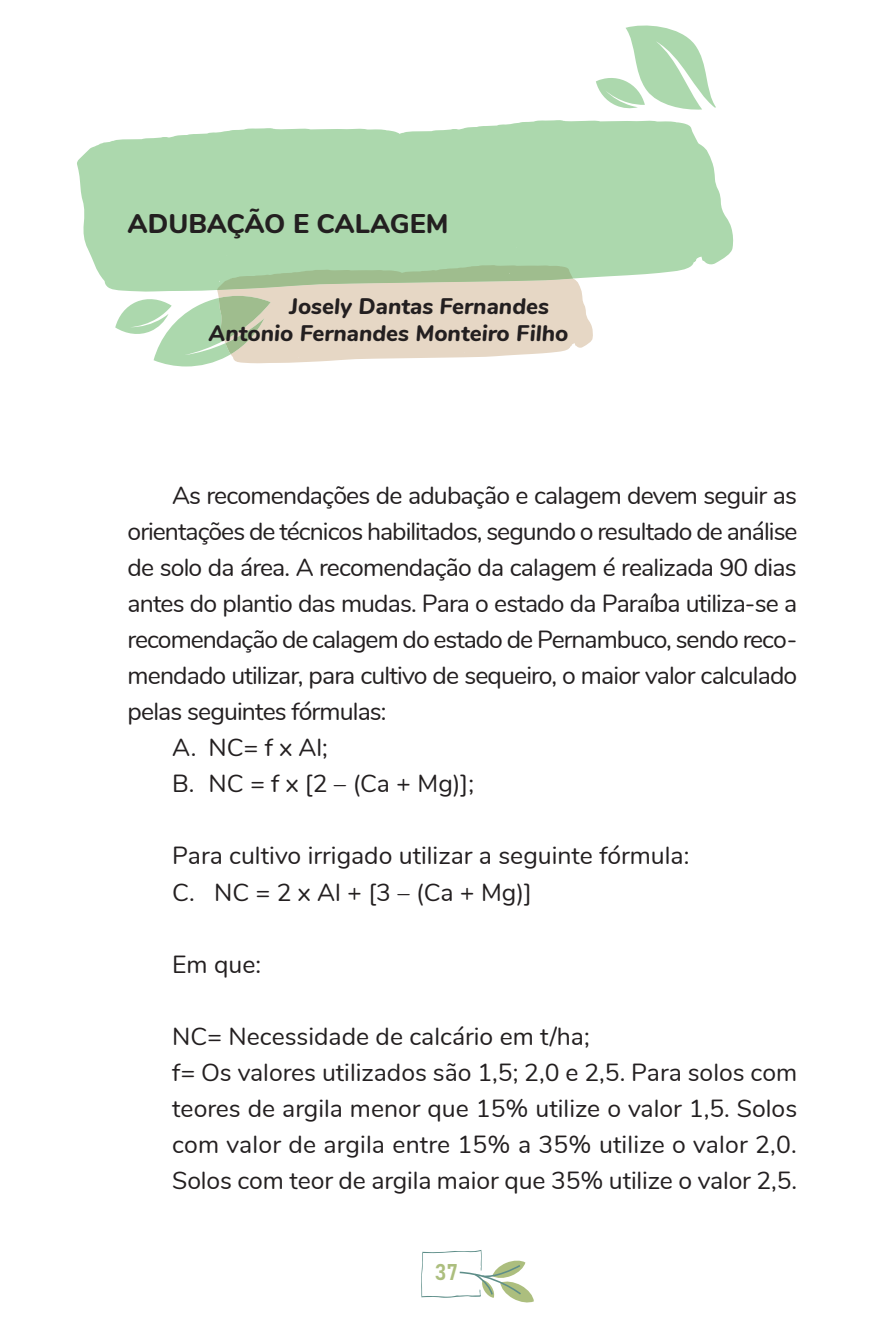
<style>
.page{position:relative;width:893px;height:1340px;background:#fff}
.page>*{position:absolute;margin:0;border:0;box-sizing:border-box;transform-origin:0 0}
.t1{font:800 27px "Nunito";color:#231f20}
.t2{font:24.75px "Nunito";letter-spacing:-.03em;color:#231f20}
.t3{font:24.75px/36px "Nunito";color:#231f20}
.t4{font:italic 800 22.5px/27px "Nunito";color:#231f20}
.t5{font:22.5px "Bahnschrift";color:#acbe7e}
</style>
<div class="page">
<svg style="left:421px;top:1250px;width:113px;height:52px"></svg>
<svg style="left:77px;top:120px;width:656px;height:170px;background:#b6dcb7"></svg>
<svg style="left:115px;top:265px;width:478px;height:101px;background:#d5d9c1"></svg>
<svg style="left:596px;top:26px;width:120px;height:84px"></svg>
<p class="t1" style="left:128px;top:204px;width:322px">ADUBAÇÃO E CALAGEM</p>
<p class="t4" style="left:209px;top:291px;width:361px;text-indent:81px">Josely Dantas Fernandes<br>Antonio Fernandes Monteiro Filho</p>
<p class="t2" style="left:172px;top:477px;width:626px">As recomendações de adubação e calagem devem seguir as</p>
<p class="t2" style="left:128px;top:513px;width:672px">orientações de técnicos habilitados, segundo o resultado de análise</p>
<p class="t2" style="left:128px;top:549px;width:671px">de solo da área. A recomendação da calagem é realizada 90 dias</p>
<p class="t2" style="left:128px;top:585px;width:671px">antes do plantio das mudas. Para o estado da Paraíba utiliza-se a</p>
<p class="t2" style="left:128px;top:621px;width:671px">recomendação de calagem do estado de Pernambuco, sendo reco-</p>
<p class="t2" style="left:128px;top:657px;width:671px">mendado utilizar, para cultivo de sequeiro, o maior valor calculado</p>
<p class="t2" style="left:128px;top:693px;width:261px">pelas seguintes fórmulas:</p>
<p class="t2" style="left:172px;top:729px;width:157px">A. NC= f x Al;</p>
<p class="t2" style="left:172px;top:765px;width:303px">B. NC = f x [2 – (Ca + Mg)];</p>
<p class="t3" style="left:172px;top:836px;width:519px">Para cultivo irrigado utilizar a seguinte fórmula:<br>C. NC = 2 x Al + [3 – (Ca + Mg)]</p>
<p class="t2" style="left:172px;top:945px;width:90px">Em que:</p>
<p class="t3" style="left:172px;top:1016px;width:626px">NC= Necessidade de calcário em t/ha;<br>f= Os valores utilizados são 1,5; 2,0 e 2,5. Para solos com teores de argila menor que 15% utilize o valor 1,5. Solos com valor de argila entre 15% a 35% utilize o valor 2,0.<br>Solos com teor de argila maior que 35% utilize o valor 2,5.</p>
<p class="t5" style="left:435px;top:1254px;width:25px">37</p>
</div>
